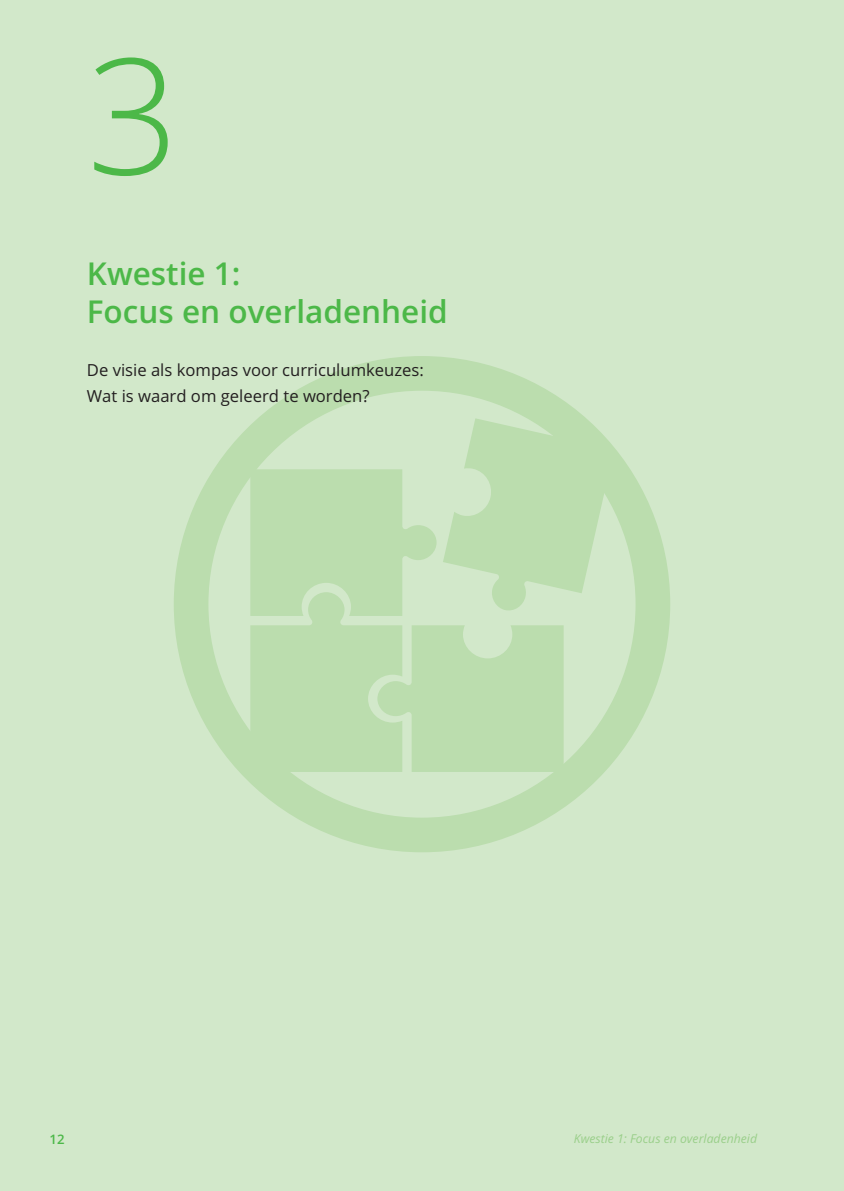
<style>
.page{position:relative;width:844px;height:1191px;background:#fff}
.page>*{position:absolute;margin:0;border:0;box-sizing:border-box;transform-origin:0 0}
.t1{font:300 161.53px "Open Sans";color:#4cb848}
.t2{font:600 31.5px/37.8px "Open Sans";color:#4cb848}
.t3{font:16.62px/26.2px "Open Sans";color:#231f20}
.t4{font:600 13.12px "Open Sans";color:#4cb848}
.t5{font:italic 12.25px "Open Sans";color:#9acf8a}
</style>
<div class="page">
<div style="left:0;top:0;width:843px;height:1191px;background:#d2e8ca"></div>
<svg style="left:174px;top:356px;width:496px;height:496px"></svg>
<svg style="left:250px;top:418px;width:364px;height:354px"></svg>
<h1 class="t1" style="left:87px;top:5px;width:94px">3</h1>
<h2 class="t2" style="left:87px;top:254px;width:362px">Kwestie 1:<br>Focus en overladenheid</h2>
<p class="t3" style="left:87px;top:356px;width:338px">De visie als kompas voor curriculumkeuzes:<br>Wat is waard om geleerd te worden?</p>
<p class="t4" style="left:50px;top:1129px;width:16px">12</p>
<p class="t5" style="left:573px;top:1130px;width:185px">Kwestie 1: Focus en overladenheid</p>
</div>
